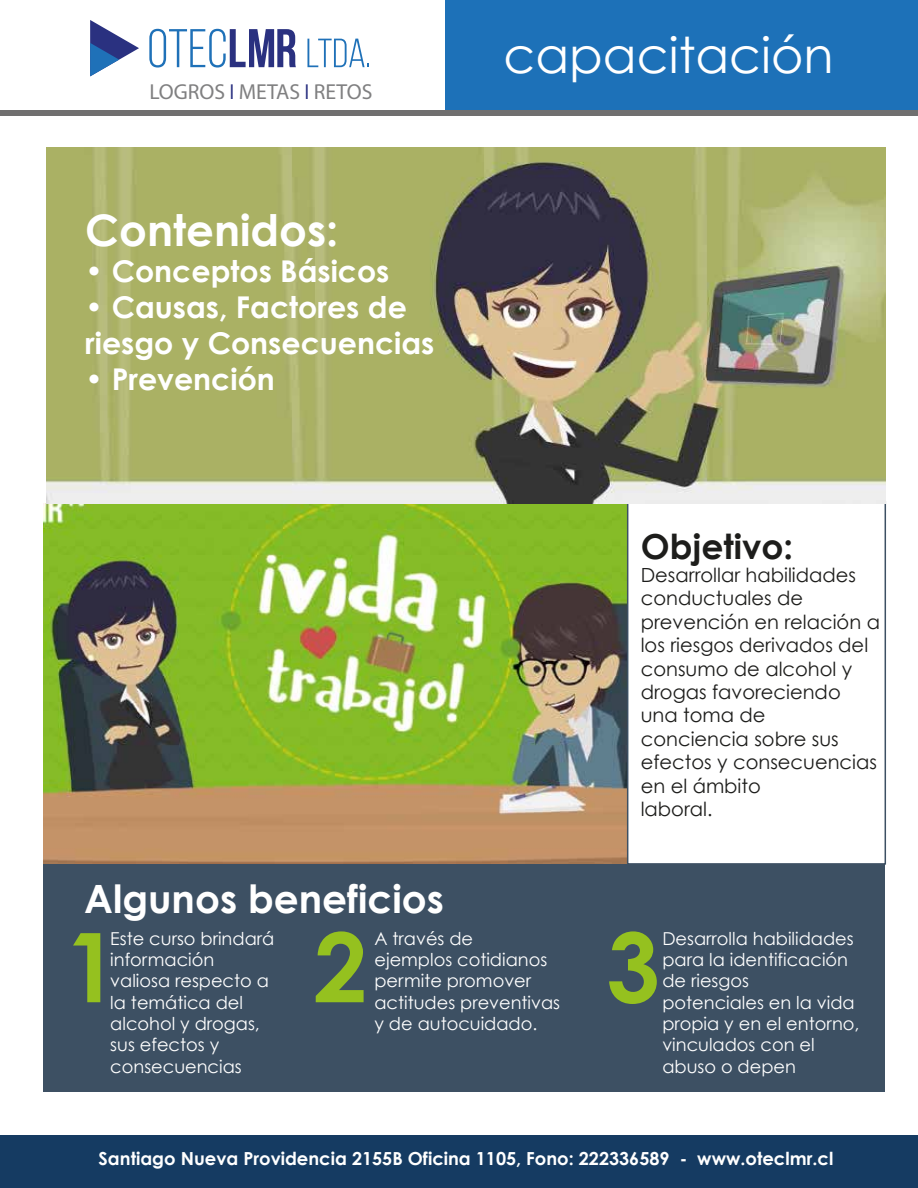
<style>
.page{position:relative;width:918px;height:1188px;background:#fff}
.page>*{position:absolute;margin:0;border:0;box-sizing:border-box;transform-origin:0 0}
.t1{font:700 96.15px "Century Gothic";color:#95c11f}
.t2{font:49.5px "Century Gothic";color:#fff}
.t3{font:700 43.5px "Century Gothic";color:#fff}
.t4{font:700 39px "Century Gothic";color:#fff}
.t5{font:700 34.5px "Century Gothic";color:#1d1d1b}
.t6{font:700 30px/36px "Century Gothic";color:#fff}
.t7{font:21.75px "Myriad Pro";color:#808081}
.t8{font:19.5px/23.4px "Century Gothic";color:#1d1d1b}
.t9{font:700 18px "Century Gothic";color:#fff}
.t10{font:17.85px/21.5px "Century Gothic";color:#fff}
.s1{font-stretch:condensed;color:#2a3180}
</style>
<div class="page">
<div style="left:446px;top:0;width:472px;height:110px;background:#1d71b8"></div>
<div style="left:0;top:110px;width:918px;height:6px;background:#706f6f"></div>
<div style="left:0;top:1136px;width:918px;height:52px;background:#153b62"></div>
<svg style="left:90px;top:20px;width:49px;height:56px"></svg>
<svg style="left:149px;top:29px;width:147px;height:39px"></svg>
<svg style="left:307px;top:39px;width:62px;height:28px"></svg>
<div style="left:43px;top:864px;width:842px;height:228px;background:#3d5063"></div>
<img style="left:43px;top:504px;width:584px;height:360px">
<div style="left:627px;top:501px;width:259px;height:364px;border:2px solid #3d5063"></div>
<img style="left:47px;top:147px;width:838px;height:356px">
<p class="t7" style="left:149px;top:78px;width:225px">LOGROS <span class="s1">I</span> METAS <span class="s1">I</span> RETOS</p>
<h3 class="t3" style="left:85px;top:203px;width:255px">Contenidos:</h3>
<h3 class="t6" style="left:85px;top:253px;width:306px">• Conceptos Básicos</h3>
<h3 class="t6" style="left:85px;top:289px;width:351px">• Causas, Factores de riesgo y Consecuencias</h3>
<h3 class="t6" style="left:85px;top:361px;width:191px">• Prevención</h3>
<h3 class="t4" style="left:84px;top:874px;width:361px">Algunos beneficios</h3>
<h2 class="t2" style="left:503px;top:25px;width:332px">capacitación</h2>
<h3 class="t5" style="left:641px;top:524px;width:154px">Objetivo:</h3>
<p class="t8" style="left:641px;top:563px;width:241px">Desarrollar habilidades conductuales de prevención en relación a los riesgos derivados del consumo de alcohol y drogas favoreciendo una toma de<br>conciencia sobre sus efectos y consecuencias en el ámbito<br>laboral.</p>
<p class="t10" style="left:110px;top:927px;width:166px">Este curso brindará información valiosa respecto a la temática del alcohol y drogas, sus efectos y consecuencias</p>
<p class="t10" style="left:374px;top:927px;width:187px">A través de<br>ejemplos cotidianos permite promover actitudes preventivas y de autocuidado.</p>
<p class="t10" style="left:662px;top:927px;width:199px">Desarrolla habilidades para la identificación de riesgos<br>potenciales en la vida propia y en el entorno, vinculados con el abuso o depen</p>
<h1 class="t1" style="left:65px;top:907px;width:55px">1</h1>
<h1 class="t1" style="left:314px;top:907px;width:55px">2</h1>
<h1 class="t1" style="left:606px;top:907px;width:55px">3</h1>
<p class="t9" style="left:99px;top:1147px;width:736px">Santiago Nueva Providencia 2155B Oficina 1105, Fono: 222336589 - www.oteclmr.cl</p>
</div>
